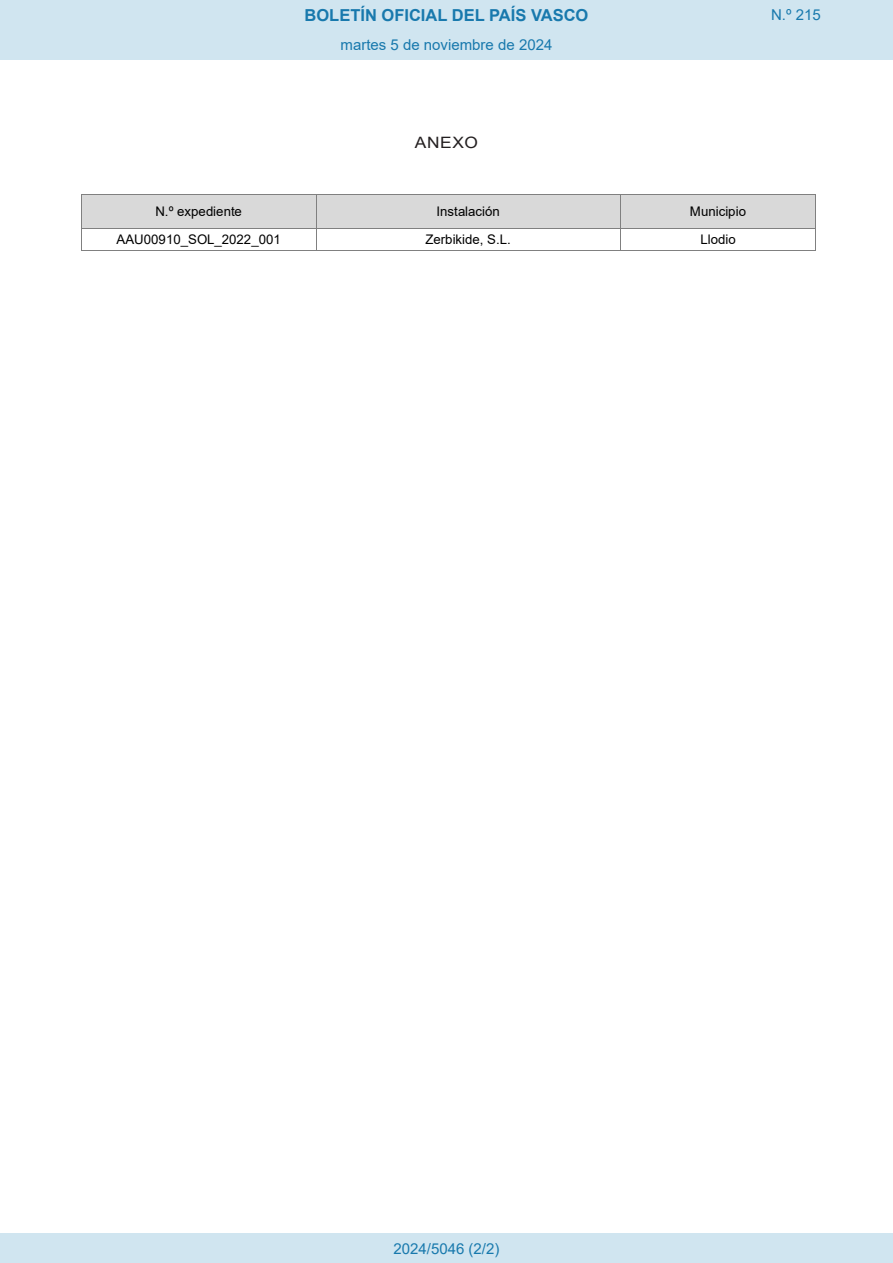
<style>
.page{position:relative;width:893px;height:1263px;background:#fff}
.page>*{position:absolute;margin:0;border:0;box-sizing:border-box;transform-origin:0 0}
.t1{font:700 16.5px "Arial";color:#1879ad}
.BOPVClave{font:15.6px "Arial";letter-spacing:.035em;color:#231f20;scale:1.11 1}
.Paginacion_Centro{font:15px "Arial";color:#1879ad}
.t2{font:13.2px "Arial";letter-spacing:.005em;color:#000}
</style>
<div class="page">
<div style="left:0;top:0;width:893px;height:60px;background:#d0e5f0"></div>
<div style="left:0;top:1233px;width:893px;height:30px;background:#d0e5f0"></div>
<div style="left:82px;top:195px;width:234px;height:33px;background:#d9d9d9"></div>
<div style="left:316px;top:195px;width:304px;height:33px;background:#d9d9d9"></div>
<div style="left:621px;top:195px;width:194px;height:33px;background:#d9d9d9"></div>
<hr style="left:82px;top:194px;width:234px;height:1px;background:#808080">
<hr style="left:316px;top:194px;width:304px;height:1px;background:#808080">
<hr style="left:621px;top:194px;width:194px;height:1px;background:#808080">
<hr style="left:81px;top:195px;width:1px;height:33px;background:#808080">
<hr style="left:316px;top:195px;width:1px;height:33px;background:#808080">
<hr style="left:620px;top:195px;width:1px;height:33px;background:#808080">
<hr style="left:815px;top:195px;width:1px;height:33px;background:#808080">
<hr style="left:82px;top:228px;width:234px;height:1px;background:#808080">
<hr style="left:316px;top:228px;width:304px;height:1px;background:#808080">
<hr style="left:621px;top:228px;width:194px;height:1px;background:#808080">
<svg style="left:81px;top:228px;width:1px;height:23px"></svg>
<hr style="left:82px;top:250px;width:234px;height:1px;background:#808080">
<svg style="left:316px;top:229px;width:1px;height:21px"></svg>
<hr style="left:316px;top:250px;width:304px;height:1px;background:#808080">
<svg style="left:620px;top:228px;width:1px;height:23px"></svg>
<hr style="left:621px;top:250px;width:194px;height:1px;background:#808080">
<svg style="left:815px;top:228px;width:1px;height:23px"></svg>
<p class="t1" style="left:305px;top:3px;width:285px">BOLETÍN OFICIAL DEL PAÍS VASCO</p>
<p class="Paginacion_Centro" style="left:341px;top:35px;width:213px">martes 5 de noviembre de 2024</p>
<p class="Paginacion_Centro" style="left:771px;top:5px;width:51px">N.º 215</p>
<p class="BOPVClave" style="left:415px;top:132px;width:58px">ANEXO</p>
<p class="t2" style="left:155px;top:203px;width:88px">N.º expediente</p>
<p class="t2" style="left:436px;top:203px;width:65px">Instalación</p>
<p class="t2" style="left:690px;top:203px;width:58px">Municipio</p>
<p class="t2" style="left:117px;top:230px;width:166px">AAU00910_SOL_2022_001</p>
<p class="t2" style="left:425px;top:230px;width:87px">Zerbikide, S.L.</p>
<p class="t2" style="left:700px;top:230px;width:37px">Llodio</p>
<p class="Paginacion_Centro" style="left:393px;top:1238px;width:107px">2024/5046 (2/2)</p>
</div>
